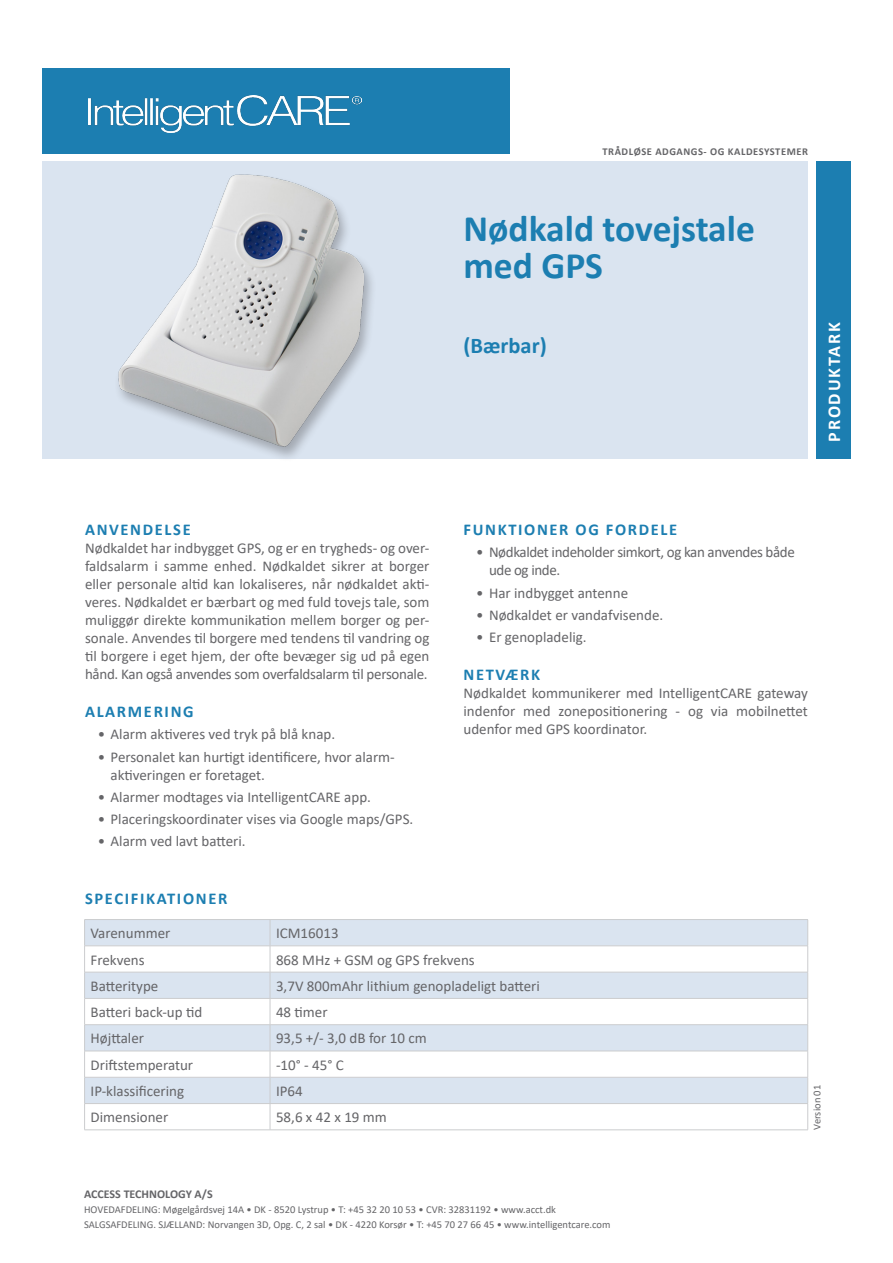
<style>
.page{position:relative;width:893px;height:1263px;background:#fff}
.page>*{position:absolute;margin:0;border:0;box-sizing:border-box;transform-origin:0 0}
.t1{font:700 37.5px/37.5px "Calibri";color:#1c7eb1}
.t2{font:700 22.5px "Calibri";color:#1c7eb1}
.t3{font:700 18px "Calibri";letter-spacing:.1em;color:#fff}
.t4{font:700 16.5px "Calibri";letter-spacing:.1em;color:#1c7eb1}
.t5{font:15.15px/18px "Calibri";letter-spacing:-.025em;color:#656568}
.t6{font:15px/18px "Calibri";color:#656568;text-align:justify}
.t7{font:700 12px "Calibri";color:#656568}
.t8{font:10.5px "Calibri";color:#656568}
.t9{font:700 10.5px "Calibri";letter-spacing:.05em;color:#656568}
</style>
<div class="page">
<div style="left:85px;top:920px;width:722px;height:25px;background:#dae4f0"></div>
<svg style="left:85px;top:946px;width:722px;height:183px"></svg>
<hr style="left:84px;top:919px;width:186px;height:1px;background:#cbccce">
<hr style="left:270px;top:919px;width:538px;height:1px;background:#cbccce">
<hr style="left:84px;top:945px;width:186px;height:1px;background:#cbccce">
<hr style="left:270px;top:945px;width:538px;height:1px;background:#cbccce">
<hr style="left:84px;top:972px;width:186px;height:1px;background:#cbccce">
<hr style="left:270px;top:972px;width:538px;height:1px;background:#cbccce">
<hr style="left:84px;top:998px;width:186px;height:1px;background:#cbccce">
<hr style="left:270px;top:998px;width:538px;height:1px;background:#cbccce">
<hr style="left:84px;top:1024px;width:186px;height:1px;background:#cbccce">
<hr style="left:270px;top:1024px;width:538px;height:1px;background:#cbccce">
<hr style="left:84px;top:1051px;width:186px;height:1px;background:#cbccce">
<hr style="left:270px;top:1051px;width:538px;height:1px;background:#cbccce">
<hr style="left:84px;top:1077px;width:186px;height:1px;background:#cbccce">
<hr style="left:270px;top:1077px;width:538px;height:1px;background:#cbccce">
<hr style="left:84px;top:1103px;width:186px;height:1px;background:#cbccce">
<svg style="left:84px;top:920px;width:1px;height:209px"></svg>
<hr style="left:270px;top:1103px;width:538px;height:1px;background:#cbccce">
<svg style="left:270px;top:920px;width:1px;height:209px"></svg>
<svg style="left:807px;top:920px;width:1px;height:209px"></svg>
<hr style="left:84px;top:1129px;width:186px;height:1px;background:#cbccce">
<hr style="left:270px;top:1129px;width:538px;height:1px;background:#cbccce">
<div style="left:43px;top:162px;width:765px;height:297px;background:#dae4f0"></div>
<div style="left:42px;top:68px;width:468px;height:85px;background:#1c7eb1"></div>
<img style="left:88px;top:95px;width:274px;height:38px">
<div style="left:816px;top:162px;width:34px;height:297px;background:#1c7eb1"></div>
<div style="left:114px;top:173px;width:263px;height:289px;background:#231f20;opacity:.3"></div>
<img style="left:116px;top:173px;width:252px;height:280px">
<p class="t9" style="left:602px;top:144px;width:207px">TRÅDLØSE ADGANGS- OG KALDESYSTEMER</p>
<p class="t1" style="left:463px;top:209px;width:293px">Nødkald tovejstale med GPS</p>
<p class="t2" style="left:463px;top:330px;width:85px">(Bærbar)</p>
<p class="t3" style="left:821px;top:442px;width:121px;rotate:-90deg">PRODUKTARK</p>
<p class="t4" style="left:85px;top:518px;width:107px">ANVENDELSE</p>
<p class="t6" style="left:85px;top:539px;width:346px">Nødkaldet har indbygget GPS, og er en trygheds- og over&shy;faldsalarm i samme enhed. Nødkaldet sikrer at borger eller personale altid kan lokaliseres, når nødkaldet akti&shy;veres. Nødkaldet er bærbart og med fuld tovejs tale, som muliggør direkte kommunikation mellem borger og per&shy;sonale. Anvendes til borgere med tendens til vandring og til borgere i eget hjem, der ofte bevæger sig ud på egen hånd. Kan også anvendes som overfaldsalarm til personale.</p>
<p class="t4" style="left:85px;top:700px;width:110px">ALARMERING</p>
<p class="t6" style="left:98px;top:725px;width:239px">• Alarm aktiveres ved tryk på blå knap.</p>
<p class="t6" style="left:111px;top:747px;width:286px;text-indent:-13px">• Personalet kan hurtigt identificere, hvor alarm&shy;aktiveringen er foretaget.</p>
<p class="t6" style="left:98px;top:787px;width:275px">• Alarmer modtages via IntelligentCARE app.</p>
<p class="t6" style="left:98px;top:810px;width:317px">• Placeringskoordinater vises via Google maps/GPS.</p>
<p class="t6" style="left:98px;top:832px;width:149px">• Alarm ved lavt batteri.</p>
<p class="t4" style="left:85px;top:887px;width:144px">SPECIFIKATIONER</p>
<p class="t4" style="left:463px;top:518px;width:215px">FUNKTIONER OG FORDELE</p>
<p class="t5" style="left:489px;top:543px;width:307px;text-indent:-13px">• Nødkaldet indeholder simkort, og kan anvendes både ude og inde.</p>
<p class="t6" style="left:476px;top:583px;width:153px">• Har indbygget antenne</p>
<p class="t6" style="left:476px;top:606px;width:189px">• Nødkaldet er vandafvisende.</p>
<p class="t6" style="left:476px;top:628px;width:112px">• Er genopladelig.</p>
<p class="t4" style="left:463px;top:663px;width:78px">NETVÆRK</p>
<p class="t6" style="left:463px;top:684px;width:346px">Nødkaldet kommunikerer med IntelligentCARE gateway indenfor med zonepositionering - og via mobilnettet udenfor med GPS koordinator.</p>
<p class="t6" style="left:91px;top:924px;width:81px">Varenummer</p>
<p class="t6" style="left:276px;top:924px;width:64px">ICM16013</p>
<p class="t6" style="left:91px;top:950px;width:56px">Frekvens</p>
<p class="t6" style="left:276px;top:950px;width:200px">868 MHz + GSM og GPS frekvens</p>
<p class="t6" style="left:91px;top:976px;width:69px">Batteritype</p>
<p class="t6" style="left:276px;top:976px;width:265px">3,7V 800mAhr lithium genopladeligt batteri</p>
<p class="t6" style="left:91px;top:1003px;width:113px">Batteri back-up tid</p>
<p class="t6" style="left:276px;top:1003px;width:53px">48 timer</p>
<p class="t6" style="left:91px;top:1029px;width:55px">Højttaler</p>
<p class="t6" style="left:276px;top:1029px;width:152px">93,5 +/- 3,0 dB for 10 cm</p>
<p class="t6" style="left:91px;top:1055px;width:104px">Driftstemperatur</p>
<p class="t6" style="left:276px;top:1055px;width:69px">-10° - 45° C</p>
<p class="t6" style="left:91px;top:1082px;width:95px">IP-klassificering</p>
<p class="t6" style="left:276px;top:1082px;width:28px">IP64</p>
<p class="t6" style="left:91px;top:1108px;width:79px">Dimensioner</p>
<p class="t6" style="left:276px;top:1108px;width:112px">58,6 x 42 x 19 mm</p>
<p class="t7" style="left:84px;top:1185px;width:130px">ACCESS TECHNOLOGY A/S</p>
<p class="t8" style="left:84px;top:1202px;width:473px">HOVEDAFDELING: Møgelgårdsvej 14A • DK - 8520 Lystrup • T: +45 32 20 10 53 • CVR: 32831192 • www.acct.dk</p>
<p class="t8" style="left:84px;top:1217px;width:528px">SALGSAFDELING. SJÆLLAND: Norvangen 3D, Opg. C, 2 sal • DK - 4220 Korsør • T: +45 70 27 66 45 • www.intelligentcare.com</p>
<p class="t8" style="left:809px;top:1130px;width:46px;rotate:-90deg">Version 01</p>
</div>
